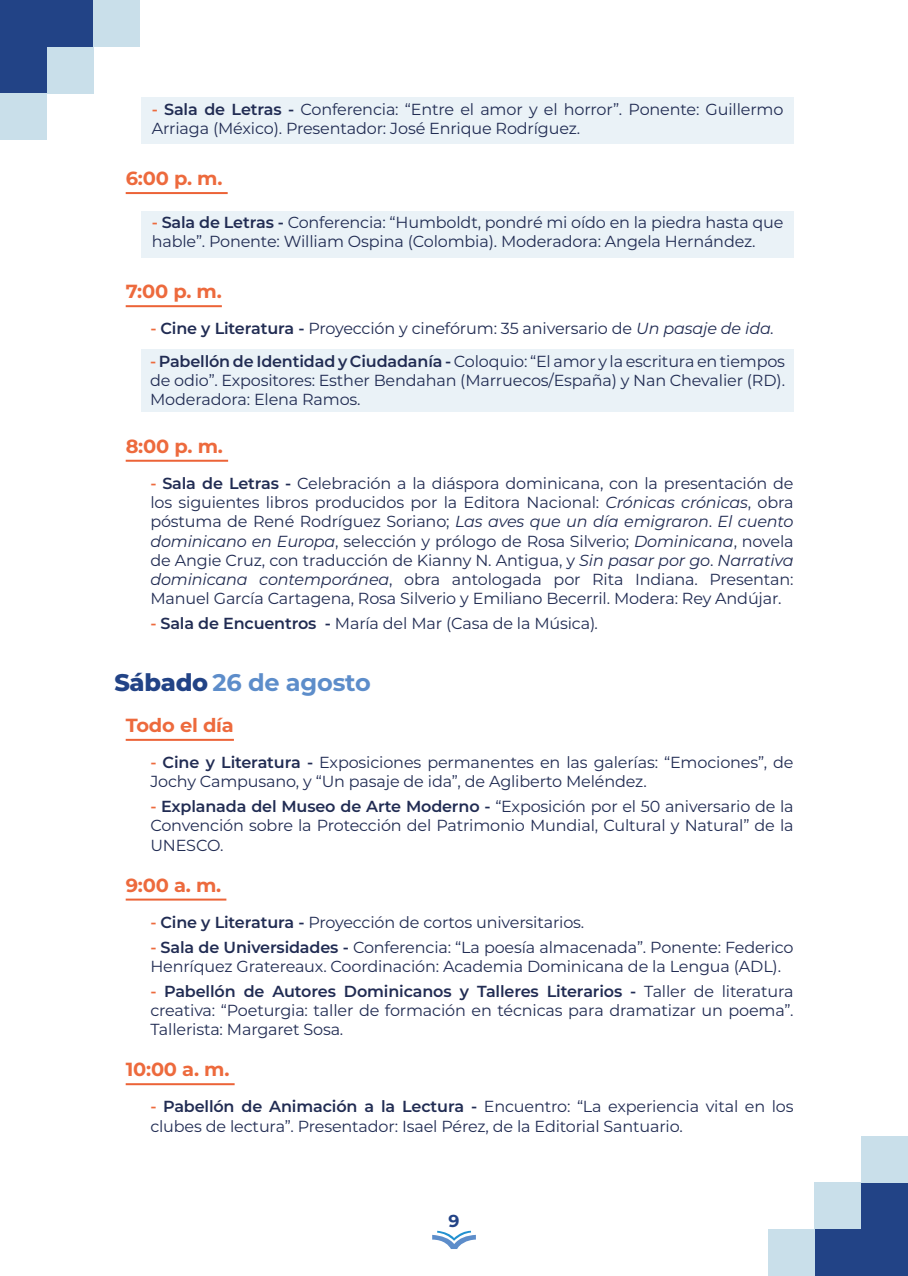
<style>
.page{position:relative;width:908px;height:1276px;background:#fff}
.page>*{position:absolute;margin:0;border:0;box-sizing:border-box;transform-origin:0 0}
.t1{font:700 24px "Montserrat";letter-spacing:-.01em;color:#5d8dca}
.t2{font:700 19px "Montserrat";letter-spacing:-.01em;color:#ed6a3d}
.t3{font:700 17.2px "Montserrat";color:#224386}
.t4{font:16px/19.2px "Montserrat";letter-spacing:-.01em;color:#212c53}
.s1{font-weight:600;color:#ed6a3d}
.s2{font-weight:600}
.s3{font-style:italic}
.s4{font-weight:800;color:#224386}
</style>
<div class="page">
<div style="left:47px;top:0;width:46px;height:47px;background:#224386"></div>
<div style="left:814px;top:1229px;width:46px;height:47px;background:#224386"></div>
<div style="left:93px;top:0;width:47px;height:47px;background:#c9dfea"></div>
<div style="left:767px;top:1229px;width:47px;height:47px;background:#c9dfea"></div>
<div style="left:0;top:47px;width:47px;height:46px;background:#224386"></div>
<div style="left:860px;top:1182px;width:47px;height:47px;background:#224386"></div>
<div style="left:47px;top:47px;width:46px;height:46px;background:#c9dfea"></div>
<div style="left:814px;top:1182px;width:46px;height:47px;background:#c9dfea"></div>
<div style="left:0;top:93px;width:47px;height:47px;background:#c9dfea"></div>
<div style="left:860px;top:1136px;width:47px;height:46px;background:#c9dfea"></div>
<div style="left:0;top:0;width:47px;height:47px;background:#224386"></div>
<div style="left:860px;top:1229px;width:47px;height:47px;background:#224386"></div>
<svg style="left:432px;top:1230px;width:43px;height:19px"></svg>
<hr style="left:126px;top:192px;width:101px;height:2px;background:#ec6337">
<hr style="left:126px;top:305px;width:96px;height:2px;background:#ec6337">
<hr style="left:126px;top:460px;width:102px;height:2px;background:#ec6337">
<hr style="left:126px;top:739px;width:108px;height:2px;background:#ec6337">
<hr style="left:126px;top:898px;width:100px;height:2px;background:#ec6337">
<hr style="left:126px;top:1083px;width:108px;height:2px;background:#ec6337">
<div style="left:141px;top:98px;width:652px;height:46px;background:#eaf2f7"></div>
<div style="left:141px;top:211px;width:652px;height:46px;background:#eaf2f7"></div>
<div style="left:141px;top:349px;width:652px;height:63px;background:#eaf2f7"></div>
<p class="t4" style="left:152px;top:99px;width:633px"><span class="s1">-</span> <span class="s2">Sala de Letras -</span> Conferencia: “Entre el amor y el horror”. Ponente: Guillermo<br>Arriaga (México). Presentador: José Enrique Rodríguez.</p>
<p class="t2" style="left:126px;top:165px;width:98px">6:00 p. m.</p>
<p class="t4" style="left:152px;top:212px;width:633px"><span class="s1">-</span> <span class="s2">Sala de Letras -</span> Conferencia: “Humboldt, pondré mi oído en la piedra hasta que hable”. Ponente: William Ospina (Colombia). Moderadora: Angela Hernández.</p>
<p class="t2" style="left:126px;top:278px;width:98px">7:00 p. m.</p>
<p class="t4" style="left:150px;top:318px;width:625px"><span class="s1">-</span> <span class="s2">Cine y Literatura -</span> Proyección y cinefórum: 35 aniversario de <span class="s3">Un pasaje de ida.</span></p>
<p class="t4" style="left:150px;top:351px;width:636px;text-align:justify"><span class="s1">-</span> <span class="s2">Pabellón de Identidad y Ciudadanía -</span> Coloquio: “El amor y la escritura en tiempos de odio”. Expositores: Esther Bendahan (Marruecos/España) y Nan Chevalier (RD).<br>Moderadora: Elena Ramos.</p>
<p class="t2" style="left:126px;top:432px;width:99px">8:00 p. m.</p>
<p class="t4" style="left:150px;top:473px;width:644px;text-align:justify"><span class="s1">-</span> <span class="s2">Sala de Letras -</span> Celebración a la diáspora dominicana, con la presentación de los siguientes libros producidos por la Editora Nacional: <span class="s3">Crónicas crónicas</span>, obra póstuma de René Rodríguez Soriano; <span class="s3">Las aves que un día emigraron</span>. <span class="s3">El cuento dominicano en Europa</span>, selección y prólogo de Rosa Silverio; <span class="s3">Dominicana</span>, novela de Angie Cruz, con traducción de Kianny N. Antigua, y <span class="s3">Sin pasar por go</span>. <span class="s3">Narrativa dominicana contemporánea</span>, obra antologada por Rita Indiana. Presentan:<br>Manuel García Cartagena, Rosa Silverio y Emiliano Becerril. Modera: Rey Andújar.</p>
<p class="t4" style="left:150px;top:613px;width:449px"><span class="s1">-</span> <span class="s2">Sala de Encuentros -</span> María del Mar (Casa de la Música)<span class="s3">.</span></p>
<h1 class="t1" style="left:114px;top:665px;width:258px"><span class="s4">Sábado</span> 26 de agosto</h1>
<p class="t2" style="left:126px;top:711px;width:110px">Todo el día</p>
<p class="t4" style="left:150px;top:752px;width:644px"><span class="s1">-</span> <span class="s2">Cine y Literatura -</span> Exposiciones permanentes en las galerías: “Emociones”, de<br>Jochy Campusano, y “Un pasaje de ida”, de Agliberto Meléndez.</p>
<p class="t4" style="left:150px;top:796px;width:644px;text-align:justify"><span class="s1">-</span> <span class="s2">Explanada del Museo de Arte Moderno -</span> “Exposición por el 50 aniversario de la Convención sobre la Protección del Patrimonio Mundial, Cultural y Natural” de la UNESCO.</p>
<p class="t2" style="left:126px;top:871px;width:97px">9:00 a. m.</p>
<p class="t4" style="left:150px;top:912px;width:435px"><span class="s1">-</span> <span class="s2">Cine y Literatura -</span> Proyección de cortos universitarios.</p>
<p class="t4" style="left:150px;top:937px;width:644px"><span class="s1">-</span> <span class="s2">Sala de Universidades -</span> Conferencia: “La poesía almacenada”. Ponente: Federico<br>Henríquez Gratereaux. Coordinación: Academia Dominicana de la Lengua (ADL).</p>
<p class="t4" style="left:150px;top:981px;width:644px;text-align:justify"><span class="s1">-</span> <span class="s2">Pabellón de Autores Dominicanos y Talleres Literarios -</span> Taller de literatura creativa: “Poeturgia: taller de formación en técnicas para dramatizar un poema”.<br>Tallerista: Margaret Sosa.</p>
<p class="t2" style="left:126px;top:1055px;width:105px">10:00 a. m.</p>
<p class="t4" style="left:150px;top:1096px;width:644px"><span class="s1">-</span> <span class="s2">Pabellón de Animación a la Lectura -</span> Encuentro: “La experiencia vital en los clubes de lectura”. Presentador: Isael Pérez, de la Editorial Santuario.</p>
<p class="t3" style="left:448px;top:1208px;width:13px">9</p>
</div>
